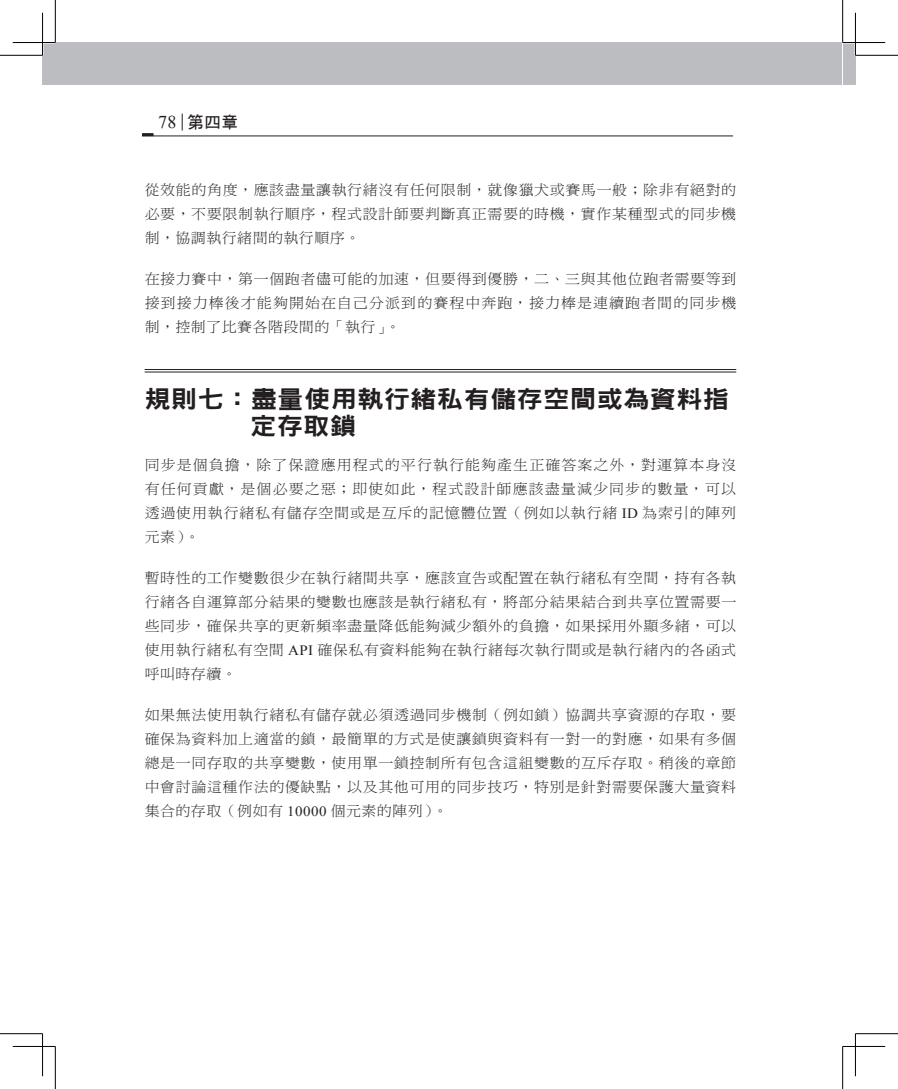
<style>
.page{position:relative;width:898px;height:1089px;background:#fff}
.page>*{position:absolute;margin:0;border:0;box-sizing:border-box;transform-origin:0 0}
._02大標-1{font:24px/27px "DFN Hei W9 WIN BF";letter-spacing:.025em;color:#231f20;scale:1.08 1}
.t1{font:16.5px "DF Hei W7 WIN BF";color:#231f20}
._00內文{font:14.25px/24px "DF Ming Std W3";letter-spacing:.04em;color:#231f20;text-align:justify;scale:1.05 1}
.s1{font-family:"Times New Roman";font-size:18px}
.s2{font-family:"Times New Roman"}
</style>
<div class="page">
<hr style="left:142px;top:136px;width:590px;height:1px;background:#231f20">
<svg style="left:142px;top:133px;width:11px;height:3px"></svg>
<div style="left:43px;top:43px;width:798px;height:42px;background:#bcbdc0"></div>
<div style="left:842px;top:43px;width:13px;height:42px;background:#bcbdc0"></div>
<svg style="left:182px;top:114px;width:1px;height:16px"></svg>
<hr style="left:145px;top:369px;width:591px;height:1px;background:#231f20">
<hr style="left:145px;top:372px;width:591px;height:1px;background:#231f20">
<hr style="left:13px;top:41px;width:42px;height:3px;background:#fff">
<hr style="left:842px;top:41px;width:42px;height:3px;background:#fff">
<hr style="left:41px;top:13px;width:3px;height:42px;background:#fff">
<hr style="left:0;top:55px;width:43px;height:1px;background:#000">
<hr style="left:855px;top:55px;width:42px;height:1px;background:#000">
<hr style="left:0;top:1033px;width:43px;height:1px;background:#000">
<hr style="left:855px;top:1033px;width:42px;height:1px;background:#000">
<hr style="left:55px;top:0;width:1px;height:43px;background:#000">
<hr style="left:55px;top:1046px;width:1px;height:43px;background:#000">
<hr style="left:842px;top:0;width:1px;height:43px;background:#000">
<hr style="left:842px;top:1046px;width:1px;height:43px;background:#000">
<hr style="left:13px;top:42px;width:42px;height:1px;background:#000">
<hr style="left:842px;top:42px;width:42px;height:1px;background:#000">
<hr style="left:13px;top:1046px;width:42px;height:1px;background:#000">
<hr style="left:842px;top:1046px;width:42px;height:1px;background:#000">
<hr style="left:42px;top:13px;width:1px;height:42px;background:#000">
<hr style="left:42px;top:1033px;width:1px;height:43px;background:#000">
<hr style="left:854px;top:13px;width:1px;height:42px;background:#000">
<hr style="left:854px;top:1033px;width:1px;height:43px;background:#000">
<p class="t1" style="left:158px;top:114px;width:81px"><span class="s1">78</span> 第四章</p>
<p class="_00內文" style="left:145px;top:178px;width:564px">從效能的角度，應該盡量讓執行緒沒有任何限制，就像獵犬或賽馬一般；除非有絕對的必要，不要限制執行順序，程式設計師要判斷真正需要的時機，實作某種型式的同步機制，協調執行緒間的執行順序。</p>
<p class="_00內文" style="left:145px;top:267px;width:565px">在接力賽中，第一個跑者儘可能的加速，但要得到優勝，二、三與其他位跑者需要等到接到接力棒後才能夠開始在自己分派到的賽程中奔跑，接力棒是連續跑者間的同步機制，控制了比賽各階段間的「執行」。</p>
<p class="_02大標-1" style="left:250px;top:385px;width:444px;text-indent:-106px">規則七：盡量使用執行緒私有儲存空間或為資料指定存取鎖</p>
<p class="_00內文" style="left:145px;top:452px;width:564px">同步是個負擔，除了保證應用程式的平行執行能夠產生正確答案之外，對運算本身沒有任何貢獻，是個必要之惡；即使如此，程式設計師應該盡量減少同步的數量，可以透過使用執行緒私有儲存空間或是互斥的記憶體位置（例如以執行緒 <span class="s2">ID</span> 為索引的陣列元素）。</p>
<p class="_00內文" style="left:145px;top:565px;width:564px">暫時性的工作變數很少在執行緒間共享，應該宣告或配置在執行緒私有空間，持有各執行緒各自運算部分結果的變數也應該是執行緒私有，將部分結果結合到共享位置需要一些同步，確保共享的更新頻率盡量降低能夠減少額外的負擔，如果採用外顯多緒，可以使用執行緒私有空間 <span class="s2">API</span> 確保私有資料能夠在執行緒每次執行間或是執行緒內的各函式呼叫時存續。</p>
<p class="_00內文" style="left:145px;top:702px;width:564px">如果無法使用執行緒私有儲存就必須透過同步機制（例如鎖）協調共享資源的存取，要確保為資料加上適當的鎖，最簡單的方式是使讓鎖與資料有一對一的對應，如果有多個總是一同存取的共享變數，使用單一鎖控制所有包含這組變數的互斥存取。稍後的章節中會討論這種作法的優缺點，以及其他可用的同步技巧，特別是針對需要保護大量資料集合的存取（例如有 <span class="s2">10000</span> 個元素的陣列）。</p>
</div>
